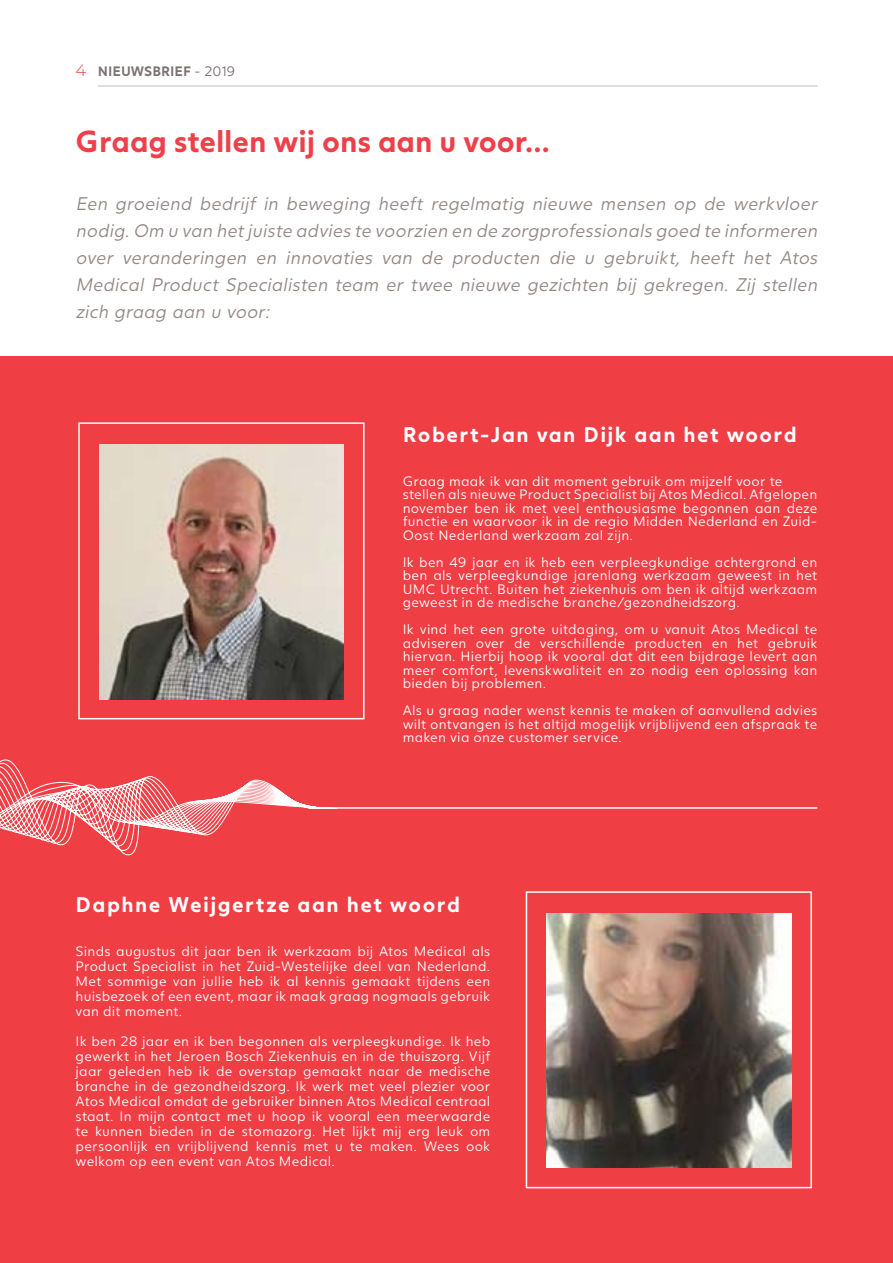
<style>
.page{position:relative;width:893px;height:1263px;background:#fff}
.page>*{position:absolute;margin:0;border:0;box-sizing:border-box;transform-origin:0 0}
.t1{font:700 30px "Juli Sans";letter-spacing:-.005em;color:#ef404a}
.t2{font:700 21px "Juli Sans";letter-spacing:.07em;color:#fff}
.t3{font:italic 300 18px/27px "Juli Sans";color:#938884;text-align:justify}
.t4{font:300 13.5px/13.5px "Juli Sans";letter-spacing:.015em;color:#fff;text-align:justify}
.t5{font:700 13.5px "Juli Sans";color:#7c7373}
.s1{font-family:"Montserrat";font-weight:300;font-size:16.5px;color:#f03e45}
.s2{font-weight:300}
</style>
<div class="page">
<hr style="left:98px;top:86px;width:719px;height:1px;background:#bcbec0">
<div style="left:0;top:356px;width:893px;height:907px;background:#f03e45"></div>
<div style="left:526px;top:891px;width:286px;height:297px;border:2px solid #fff"></div>
<img style="left:546px;top:913px;width:245px;height:255px">
<hr style="left:315px;top:807px;width:502px;height:2px;background:#fff">
<div style="left:78px;top:422px;width:286px;height:297px;border:2px solid #fff"></div>
<img style="left:99px;top:444px;width:245px;height:255px">
<svg style="left:0;top:760px;width:338px;height:95px"></svg>
<p class="t5" style="left:76px;top:63px;width:161px"><span class="s1">4</span> nieuwsbrief <span class="s2">- 2019</span></p>
<h1 class="t1" style="left:76px;top:123px;width:476px">Graag stellen wij ons aan u voor…</h1>
<p class="t3" style="left:76px;top:190px;width:747px">Een groeiend bedrijf in beweging heeft regelmatig nieuwe mensen op de werkvloer nodig.Om u van het juiste advies te voorzien en de zorgprofessionals goed te informeren over veranderingen en innovaties van de producten die u gebruikt, heeft het Atos Medical Product Specialisten team er twee nieuwe gezichten bij gekregen. Zij stellen zich graag aan u voor:</p>
<h2 class="t2" style="left:403px;top:422px;width:396px">Robert-Jan van Dijk aan het woord</h2>
<p class="t4" style="left:403px;top:474px;width:416px;text-align:left">Graag maak ik van dit moment gebruik om mijzelf voor te stellen als nieuwe Product Specialist bij Atos Medical. Afgelopen november ben ik met veel enthousiasme begonnen aan deze functie en waarvoor ik in de regio Midden Nederland en Zuid-Oost Nederland werkzaam zal zijn.</p>
<p class="t4" style="left:403px;top:555px;width:416px">Ik ben 49 jaar en ik heb een verpleegkundige achtergrond en ben als verpleegkundige jarenlang werkzaam geweest in het UMC Utrecht. Buiten het ziekenhuis om ben ik altijd werkzaam geweest in de medische branche/gezondheidszorg.</p>
<p class="t4" style="left:403px;top:623px;width:416px">Ik vind het een grote uitdaging, om u vanuit Atos Medical te adviseren over de verschillende producten en het gebruik hiervan. Hierbij hoop ik vooral dat dit een bijdrage levert aan meer comfort, levenskwaliteit en zo nodig een oplossing kan bieden bij problemen.</p>
<p class="t4" style="left:403px;top:704px;width:416px">Als u graag nader wenst kennis te maken of aanvullend advies wilt ontvangen is het altijd mogelijk vrijblijvend een afspraak te maken via onze customer service.</p>
<h2 class="t2" style="left:76px;top:891px;width:386px">Daphne Weijgertze aan het woord</h2>
<p class="t4" style="left:76px;top:943px;width:416px;line-height:15px">Sinds augustus dit jaar ben ik werkzaam bij Atos Medical als Product Specialist in het Zuid-Westelijke deel van Nederland.<br>Met sommige van jullie heb ik al kennis gemaakt tijdens een huisbezoek of een event, maar ik maak graag nogmaals gebruik van dit moment.</p>
<p class="t4" style="left:76px;top:1033px;width:416px;line-height:15px">Ik ben 28 jaar en ik ben begonnen als verpleegkundige. Ik heb gewerkt in het Jeroen Bosch Ziekenhuis en in de thuiszorg. Vijf jaar geleden heb ik de overstap gemaakt naar de medische branche in de gezondheidszorg. Ik werk met veel plezier voor Atos Medical omdat de gebruiker binnen Atos Medical centraal staat. In mijn contact met u hoop ik vooral een meerwaarde te kunnen bieden in de stomazorg. Het lijkt mij erg leuk om persoonlijk en vrijblijvend kennis met u te maken. Wees ook welkom op een event van Atos Medical.</p>
</div>
